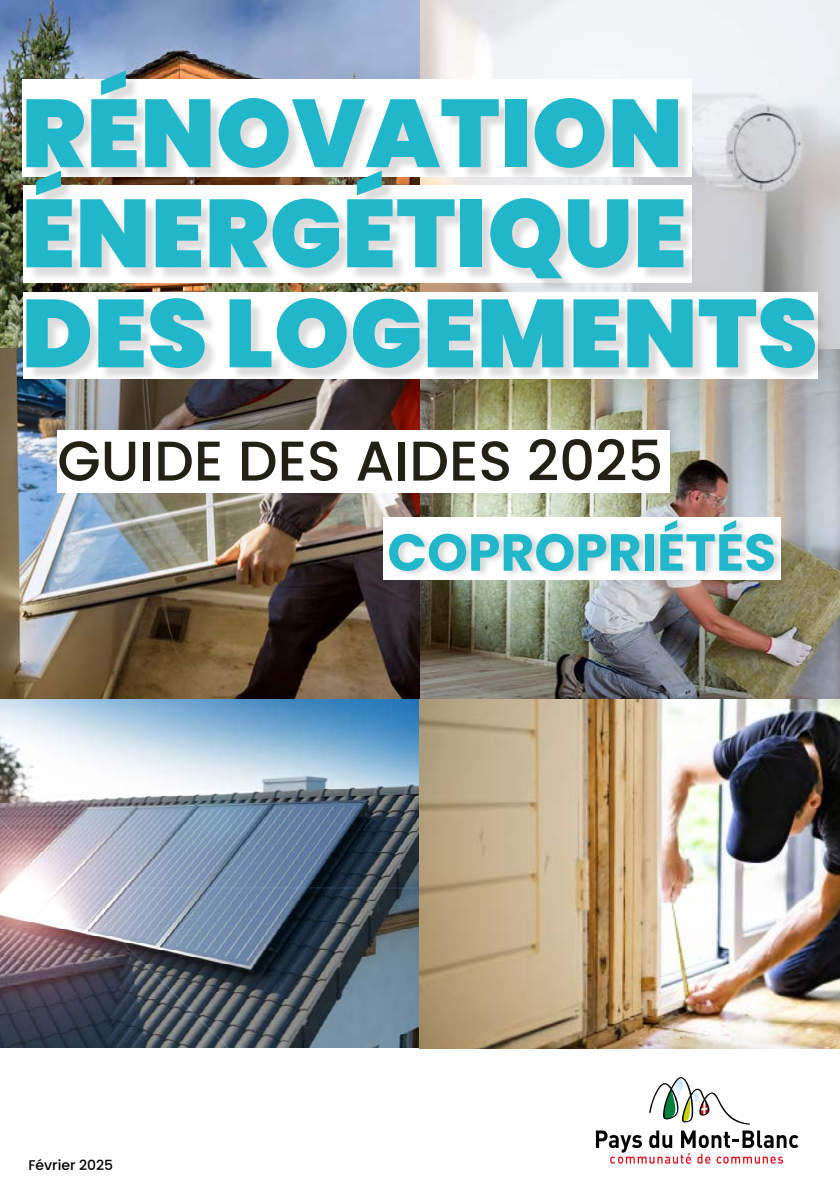
<style>
.page{position:relative;width:840px;height:1191px;background:#fff}
.page>*{position:absolute;margin:0;border:0;box-sizing:border-box;transform-origin:0 0}
.t1{font:900 96px/100px "Poppins";letter-spacing:.005em;color:#20b7ca}
.t2{font:500 56px "Poppins";color:#222116}
.t3{font:700 52px "Poppins";color:#20b7ca}
.t4{font:500 14px "Poppins";color:#020203}
</style>
<div class="page">
<img style="left:0;top:0;width:839px;height:1048px">
<svg style="left:595px;top:1130px;width:202px;height:33px"></svg>
<svg style="left:649px;top:1077px;width:101px;height:47px"></svg>
<div style="left:57px;top:430px;width:612px;height:62px;background:#fff"></div>
<div style="left:28px;top:73px;width:799px;height:308px;background:#000;opacity:.14"></div>
<div style="left:383px;top:517px;width:397px;height:63px;background:#fff"></div>
<div style="left:388px;top:517px;width:396px;height:62px;background:#000;opacity:.16"></div>
<p class="t1" style="left:22px;top:84px;width:797px">RÉNOVATION<br>ÉNERGÉTIQUE<br>DES LOGEMENTS</p>
<p class="t2" style="left:57px;top:428px;width:607px">GUIDE DES AIDES 2025</p>
<p class="t3" style="left:387px;top:522px;width:390px">COPROPRIÉTÉS</p>
<p class="t4" style="left:28px;top:1156px;width:86px">Février 2025</p>
</div>
